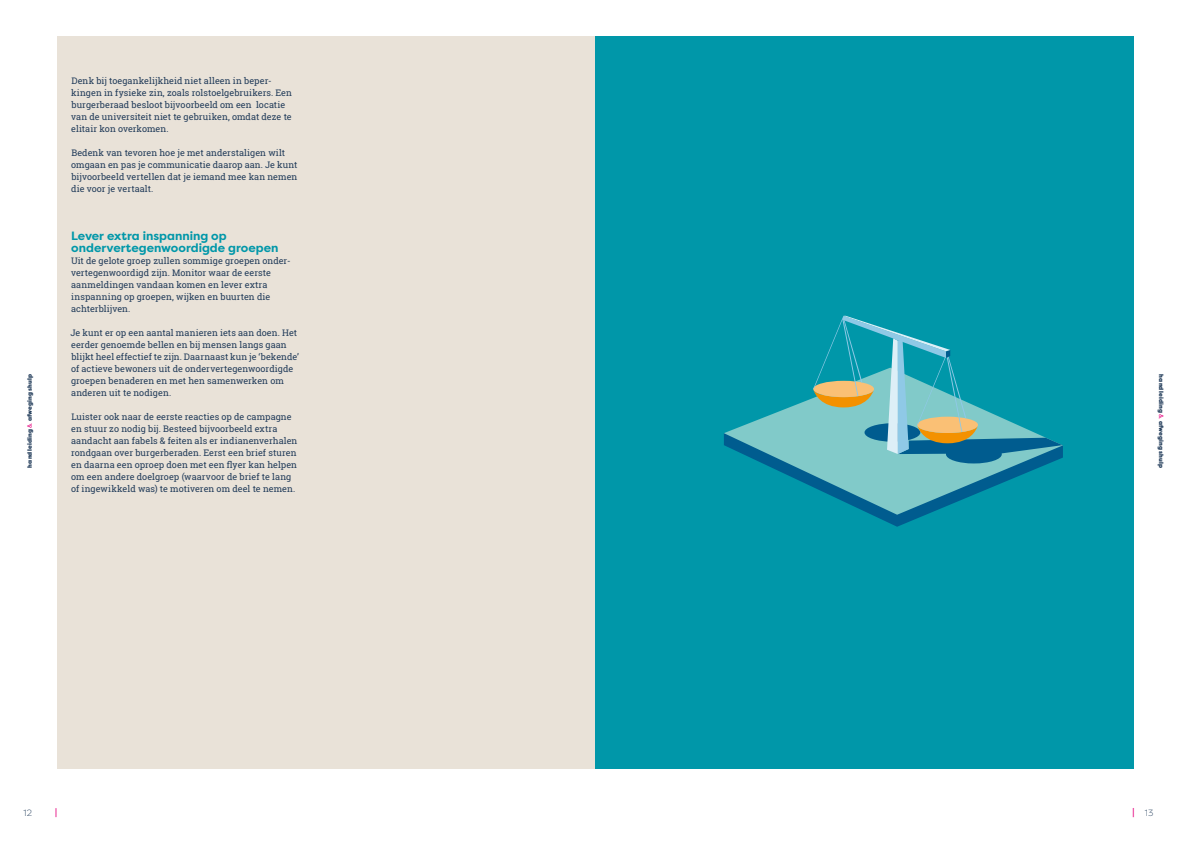
<style>
.page{position:relative;width:1191px;height:842px;background:#fff}
.page>*{position:absolute;margin:0;border:0;box-sizing:border-box;transform-origin:0 0}
.RES_tussenkopje{font:700 12px/12px "Filson Pro";color:#0097a9}
.RES_body{font:9px/12px "Roboto Slab";letter-spacing:.005em;color:#223c5a}
.t1{font:300 9px "Filson Pro";color:#223c5a}
.t2{font:700 9px "Filson Pro";color:#e5007d}
.t3{font:900 6px "Filson Pro";letter-spacing:.025em;color:#223c5a}
.s1{font-weight:400;color:#e5007d}
.s2{font-weight:700;font-size:9.2px;color:#e5007d}
</style>
<div class="page">
<div style="left:57px;top:36px;width:538px;height:732px;background:#e9e2d8"></div>
<div style="left:595px;top:36px;width:539px;height:732px;background:#0097a9"></div>
<svg style="left:873px;top:515px;width:52px;height:12px"></svg>
<svg style="left:724px;top:398px;width:339px;height:117px"></svg>
<svg style="left:813px;top:316px;width:249px;height:147px"></svg>
<p class="t3" style="left:26px;top:468px;width:95px;rotate:-90deg">handleiding <span class="s1">&amp;</span> afwegingshulp</p>
<p class="RES_body" style="left:71px;top:75px;width:222px">Denk bij toegankelijkheid niet alleen in beper&shy;kingen in fysieke zin, zoals rolstoelgebruikers. Een burgerberaad besloot bijvoorbeeld om een locatie van de universiteit niet te gebruiken, omdat deze te elitair kon overkomen.</p>
<p class="RES_body" style="left:71px;top:147px;width:228px">Bedenk van tevoren hoe je met anderstaligen wilt omgaan en pas je communicatie daarop aan. Je kunt bijvoorbeeld vertellen dat je iemand mee kan nemen die voor je vertaalt.</p>
<p class="RES_tussenkopje" style="left:71px;top:230px;width:209px">Lever extra inspanning op ondervertegenwoordigde groepen</p>
<p class="RES_body" style="left:71px;top:255px;width:221px">Uit de gelote groep zullen sommige groepen onder&shy;vertegenwoordigd zijn. Monitor waar de eerste aanmeldingen vandaan komen en lever extra inspanning op groepen, wijken en buurten die achterblijven.</p>
<p class="RES_body" style="left:70px;top:327px;width:230px">Je kunt er op een aantal manieren iets aan doen. Het eerder genoemde bellen en bij mensen langs gaan blijkt heel effectief te zijn. Daarnaast kun je ‘bekende’ of actieve bewoners uit de ondervertegenwoordigde groepen benaderen en met hen samenwerken om anderen uit te nodigen.</p>
<p class="RES_body" style="left:71px;top:411px;width:228px">Luister ook naar de eerste reacties op de campagne en stuur zo nodig bij. Besteed bijvoorbeeld extra aandacht aan fabels &amp; feiten als er indianenverhalen rondgaan over burgerberaden. Eerst een brief sturen en daarna een oproep doen met een flyer kan helpen om een andere doelgroep (waarvoor de brief te lang of ingewikkeld was) te motiveren om deel te nemen.</p>
<p class="t3" style="left:1165px;top:374px;width:95px;rotate:90deg">handleiding <span class="s1">&amp;</span> afwegingshulp</p>
<p class="t1" style="left:23px;top:807px;width:10px">12</p>
<p class="t2" style="left:55px;top:806px;width:3px">|</p>
<p class="t1" style="left:1132px;top:807px;width:22px"><span class="s2">|</span> 13</p>
</div>
